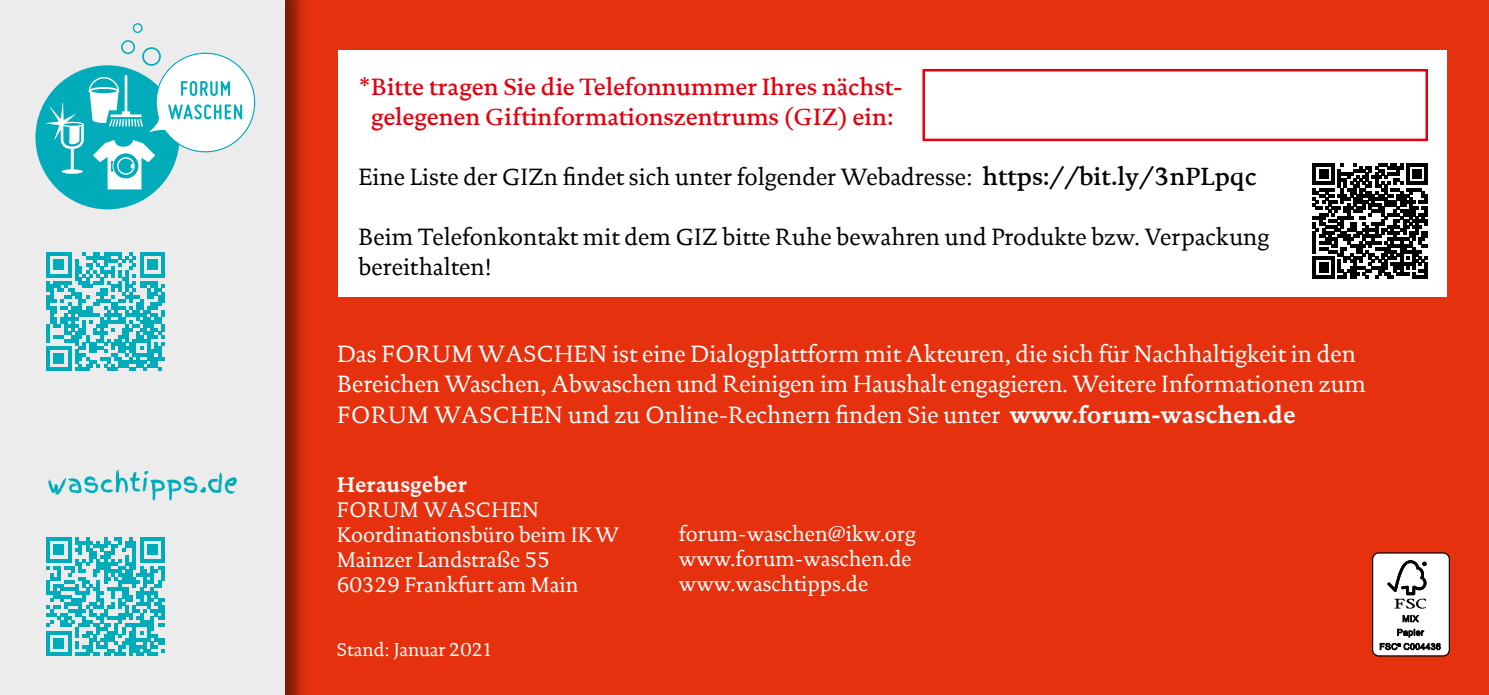
<style>
.page{position:relative;width:1489px;height:695px;background:#fff}
.page>*{position:absolute;margin:0;border:0;box-sizing:border-box;transform-origin:0 0}
.t1{font:23.75px/30px "Documenta Dtl";color:#fff}
.t2{font:23.75px/30px "Documenta Dtl";color:#000}
.t3{font:500 23.75px/30px "Documenta Dtl";color:#e3000f;text-align:center}
.t4{font:21.25px "Documenta Dtl";color:#fff}
.t5{font:700 21.25px "Documenta Dtl";color:#fff}
.t6{font:18.75px "Documenta Dtl";color:#fff}
.s1{font-weight:500;font-size:25px}
.s2{font-weight:700}
</style>
<div class="page">
<div style="left:283px;top:0;width:1205px;height:694px;background:#e6310e"></div>
<div style="left:338px;top:50px;width:1108px;height:246px;background:#fff"></div>
<div style="left:1372px;top:553px;width:77px;height:102px;background:#fff;border-radius:6px"></div>
<div style="left:1371px;top:552px;width:78px;height:104px;border:1px solid #000;border-radius:6px"></div>
<svg style="left:1387px;top:560px;width:39px;height:48px"></svg>
<svg style="left:1402px;top:615px;width:16px;height:7px"></svg>
<svg style="left:1397px;top:628px;width:27px;height:9px"></svg>
<svg style="left:1379px;top:643px;width:61px;height:7px"></svg>
<div style="left:0;top:0;width:309px;height:694px;background:#000;opacity:.5"></div>
<div style="left:0;top:0;width:284px;height:694px;background:#ececed"></div>
<svg style="left:133px;top:23px;width:10px;height:10px"></svg>
<svg style="left:35px;top:40px;width:220px;height:169px"></svg>
<svg style="left:46px;top:252px;width:119px;height:119px"></svg>
<svg style="left:46px;top:537px;width:119px;height:119px"></svg>
<div style="left:922px;top:69px;width:505px;height:72px;background:#fff;border:2px solid #e3000f"></div>
<svg style="left:1312px;top:163px;width:115px;height:115px"></svg>
<svg style="left:48px;top:469px;width:189px;height:31px"></svg>
<p class="t3" style="left:358px;top:71px;width:543px">*Bitte tragen Sie die Telefonnummer Ihres nächst&shy;gelegenen Giftinformationszentrums (GIZ) ein:</p>
<p class="t2" style="left:358px;top:161px;width:899px">Eine Liste der GIZn findet sich unter folgender Webadresse: <span class="s1">https://bit.ly/3nPLpqc</span></p>
<p class="t2" style="left:358px;top:221px;width:912px">Beim Telefonkontakt mit dem GIZ bitte Ruhe bewahren und Produkte bzw. Verpackung bereithalten!</p>
<p class="t1" style="left:337px;top:339px;width:1030px">Das FORUM WASCHEN ist eine Dialogplattform mit Akteuren, die sich für Nachhaltigkeit in den<br>Bereichen Waschen, Abwaschen und Reinigen im Haushalt engagieren. Weitere Informationen zum<br>FORUM WASCHEN und zu Online-Rechnern finden Sie unter <span class="s2">www.forum-waschen.de</span></p>
<p class="t5" style="left:337px;top:471px;width:131px">Herausgeber</p>
<p class="t4" style="left:337px;top:497px;width:204px">FORUM WASCHEN</p>
<p class="t4" style="left:337px;top:522px;width:284px">Koordinationsbüro beim IK W</p>
<p class="t4" style="left:337px;top:547px;width:214px">Mainzer Landstraße 55</p>
<p class="t4" style="left:337px;top:572px;width:243px">60329 Frankfurt am Main</p>
<p class="t6" style="left:337px;top:638px;width:158px">Stand: Januar 2021</p>
<p class="t4" style="left:678px;top:521px;width:238px">forum-waschen@ikw.org</p>
<p class="t4" style="left:678px;top:546px;width:234px">www.forum-waschen.de</p>
<p class="t4" style="left:678px;top:571px;width:191px">www.waschtipps.de</p>
</div>
